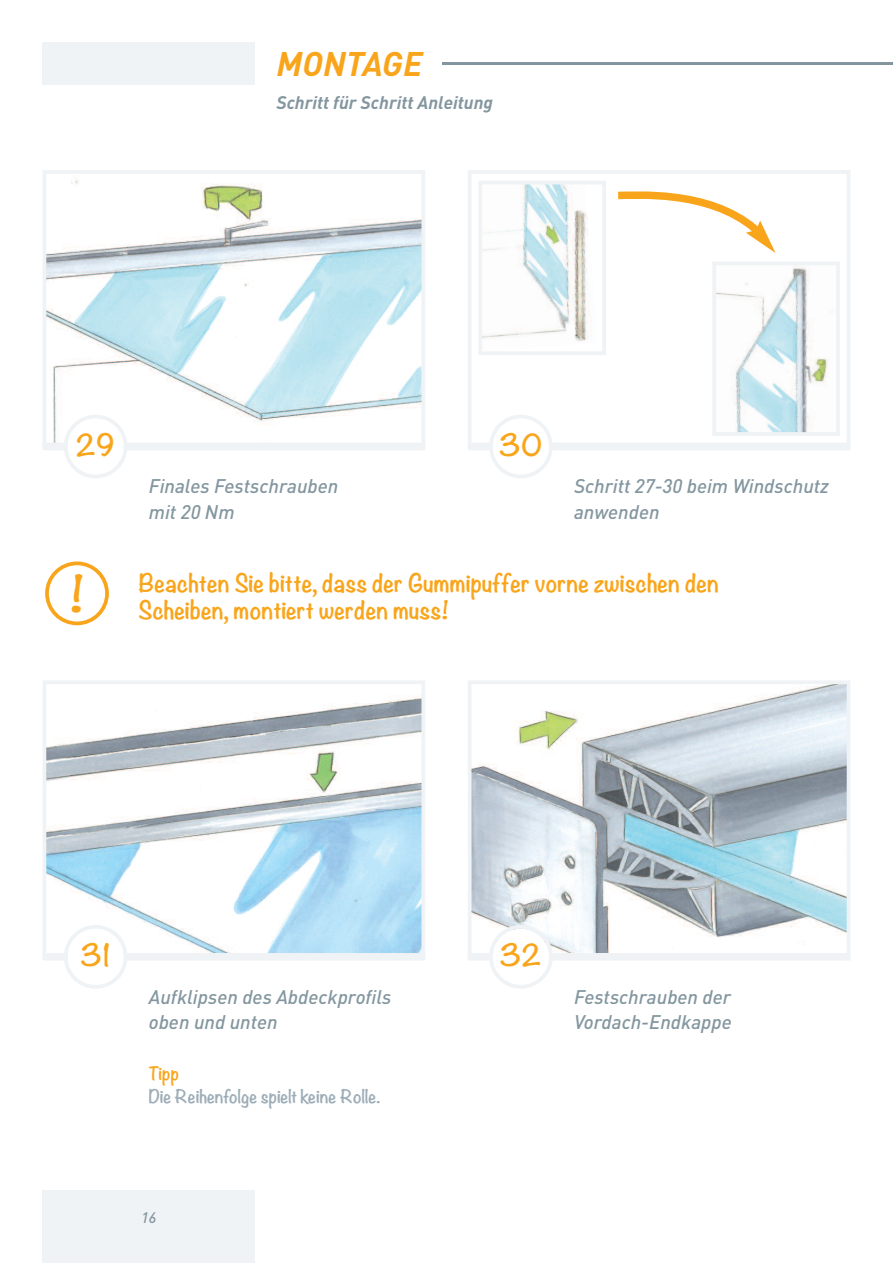
<style>
.page{position:relative;width:893px;height:1263px;background:#fff}
.page>*{position:absolute;margin:0;border:0;box-sizing:border-box;transform-origin:0 0}
.t1{font:italic 700 33.75px "DIN";color:#f9a51b}
.t2{font:700 27px "Noteworthy";color:#f9a51b}
.t3{font:700 22.5px/27px "Noteworthy";color:#f9a51b}
.t4{font:italic 500 19.5px/25.5px "DIN";color:#83969f}
.t5{font:italic 700 18px "DIN";color:#83969f}
.t6{font:700 16.5px "Noteworthy";color:#9dadb7}
.t7{font:700 16.5px "Noteworthy";color:#f9a51b}
.t8{font:italic 500 15px "DIN";color:#83969f}
</style>
<div class="page">
<div style="left:43px;top:1191px;width:212px;height:72px;background:#f0f3f5"></div>
<div style="left:43px;top:43px;width:212px;height:42px;background:#f0f3f5"></div>
<hr style="left:443px;top:63px;width:450px;height:2px;background:#83969f">
<img style="left:48px;top:179px;width:372px;height:262px">
<div style="left:43px;top:170px;width:382px;height:276px;border:4px solid #f0f3f5"></div>
<div style="left:43px;top:443px;width:382px;height:7px;background:#f0f3f5"></div>
<svg style="left:64px;top:415px;width:64px;height:63px"></svg>
<div style="left:468px;top:170px;width:382px;height:276px;border:4px solid #f0f3f5"></div>
<div style="left:468px;top:443px;width:382px;height:7px;background:#f0f3f5"></div>
<svg style="left:489px;top:415px;width:64px;height:63px"></svg>
<img style="left:48px;top:698px;width:372px;height:254px">
<div style="left:43px;top:680px;width:382px;height:277px;border:4px solid #f0f3f5"></div>
<div style="left:43px;top:953px;width:382px;height:7px;background:#f0f3f5"></div>
<svg style="left:64px;top:925px;width:64px;height:64px"></svg>
<img style="left:473px;top:685px;width:372px;height:267px">
<div style="left:468px;top:680px;width:382px;height:277px;border:4px solid #f0f3f5"></div>
<div style="left:468px;top:953px;width:382px;height:7px;background:#f0f3f5"></div>
<svg style="left:489px;top:925px;width:64px;height:64px"></svg>
<img style="left:483px;top:186px;width:105px;height:155px">
<div style="left:478px;top:181px;width:128px;height:174px;border:4px solid #f0f3f5"></div>
<img style="left:717px;top:267px;width:116px;height:164px">
<div style="left:712px;top:261px;width:128px;height:175px;border:4px solid #f0f3f5"></div>
<svg style="left:618px;top:191px;width:157px;height:62px"></svg>
<svg style="left:45px;top:561px;width:64px;height:64px"></svg>
<h1 class="t1" style="left:276px;top:44px;width:148px">MONTAGE</h1>
<p class="t5" style="left:276px;top:92px;width:218px">Schritt für Schritt Anleitung</p>
<h2 class="t2" style="left:76px;top:421px;width:40px">29</h2>
<p class="t4" style="left:149px;top:473px;width:191px">Finales Festschrauben mit 20 Nm</p>
<h2 class="t2" style="left:499px;top:421px;width:45px">30</h2>
<p class="t4" style="left:574px;top:473px;width:256px">Schritt 27-30 beim Windschutz anwenden</p>
<p class="t3" style="left:69px;top:569px;width:651px;text-indent:69px">Beachten Sie bitte, dass der Gummipuffer vorne zwischen den <sup>!</sup> Scheiben, montiert werden muss!</p>
<h2 class="t2" style="left:80px;top:932px;width:32px">31</h2>
<p class="t4" style="left:149px;top:983px;width:244px">Aufklipsen des Abdeckprofils oben und unten</p>
<p class="t7" style="left:149px;top:1059px;width:32px">Tipp</p>
<p class="t6" style="left:149px;top:1081px;width:233px">Die Reihenfolge spielt keine Rolle.</p>
<p class="t8" style="left:141px;top:1209px;width:17px">16</p>
<h2 class="t2" style="left:500px;top:932px;width:44px">32</h2>
<p class="t4" style="left:574px;top:983px;width:159px">Festschrauben der<br>Vordach-Endkappe</p>
</div>
